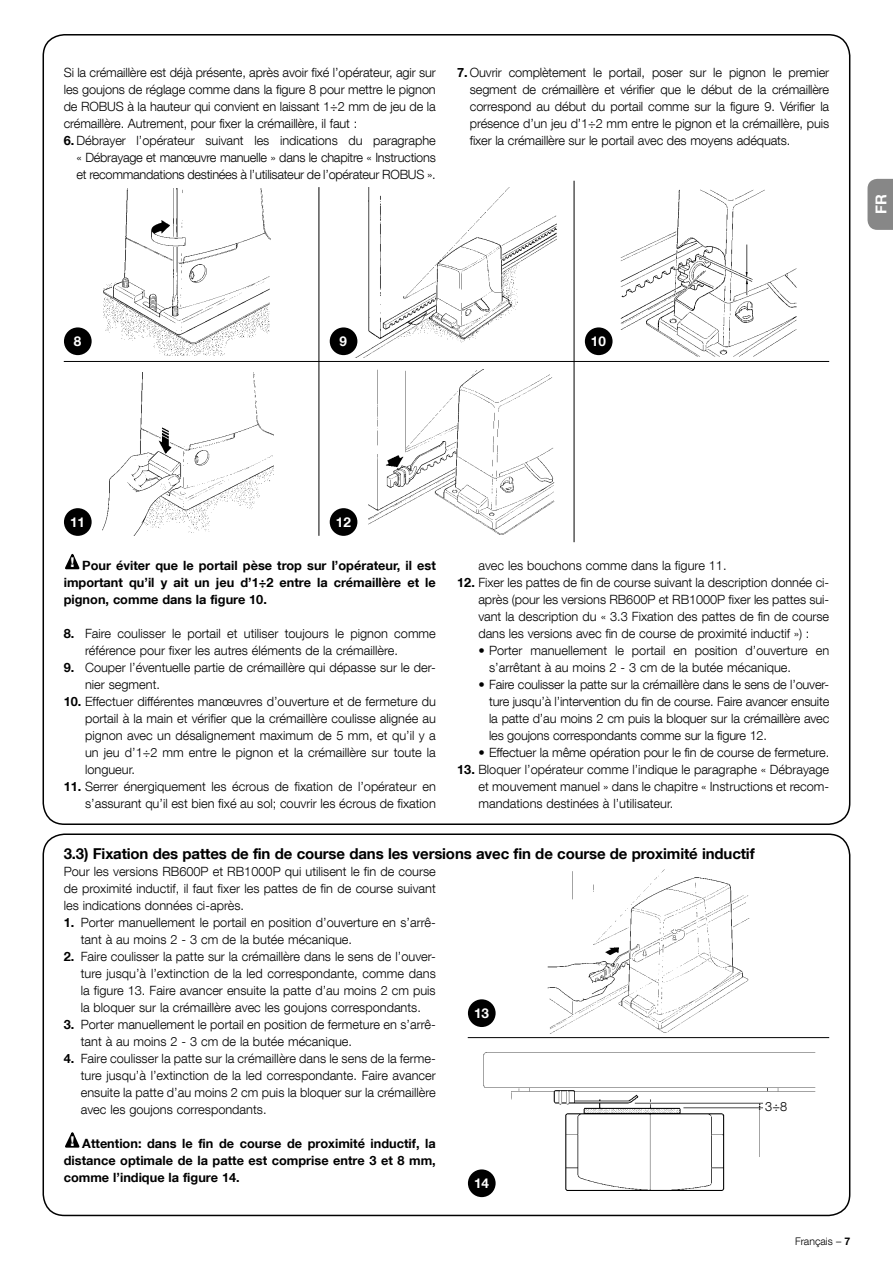
<style>
.page{position:relative;width:893px;height:1263px;background:#fff}
.page>*{position:absolute;margin:0;border:0;box-sizing:border-box;transform-origin:0 0}
.t1{font:700 15px "Helvetica Neue LT Com";letter-spacing:-.01em;color:#000}
.t2{font:700 15px "Helvetica Neue LT Com";color:#fff}
.t3{font:700 13.5px "Helvetica Neue LT Com";color:#fff}
.t4{font:300 12.75px/17px "Helvetica Neue LT Com";color:#000;text-align:justify}
.t5{font:700 12.75px/17px "Helvetica Neue LT Com";color:#000;text-align:justify}
.t6{font:300 10.5px "Helvetica Neue LT Com";color:#000}
.s1{font-weight:700}
</style>
<div class="page">
<svg style="left:867px;top:179px;width:26px;height:51px"></svg>
<div style="left:43px;top:833px;width:807px;height:383px;border:2px solid #000;border-radius:21px"></div>
<svg style="left:65px;top:553px;width:15px;height:17px"></svg>
<img style="left:103px;top:188px;width:168px;height:168px">
<img style="left:350px;top:187px;width:207px;height:170px">
<img style="left:620px;top:189px;width:177px;height:168px">
<hr style="left:319px;top:187px;width:1px;height:349px;background:#000">
<hr style="left:574px;top:181px;width:1px;height:361px;background:#000">
<div style="left:64px;top:327px;width:28px;height:28px;background:#000;border-radius:50%"></div>
<div style="left:330px;top:327px;width:27px;height:28px;background:#000;border-radius:50%"></div>
<div style="left:585px;top:327px;width:28px;height:28px;background:#000;border-radius:50%"></div>
<img style="left:102px;top:372px;width:172px;height:164px">
<div style="left:64px;top:508px;width:28px;height:28px;background:#000;border-radius:50%"></div>
<img style="left:368px;top:369px;width:187px;height:166px">
<div style="left:330px;top:508px;width:27px;height:28px;background:#000;border-radius:50%"></div>
<hr style="left:64px;top:361px;width:765px;height:1px;background:#000">
<svg style="left:65px;top:1132px;width:15px;height:16px"></svg>
<img style="left:548px;top:869px;width:201px;height:165px">
<img style="left:477px;top:1038px;width:343px;height:160px">
<hr style="left:468px;top:1037px;width:361px;height:1px;background:#000">
<div style="left:468px;top:999px;width:28px;height:28px;background:#000;border-radius:50%"></div>
<div style="left:468px;top:1169px;width:28px;height:28px;background:#000;border-radius:50%"></div>
<p class="t4" style="left:64px;top:63px;width:374px">Si la crémaillère est déjà présente, après avoir fixé l’opérateur, agir sur les goujons de réglage comme dans la figure 8 pour mettre le pignon de ROBUS à la hauteur qui convient en laissant 1÷2 mm de jeu de la crémaillère. Autrement, pour fixer la crémaillère, il faut :</p>
<p class="t4" style="left:77px;top:131px;width:361px;text-indent:-13px"><span class="s1">6.</span> Débrayer l’opérateur suivant les indications du paragraphe « Débrayage et manœuvre manuelle » dans le chapitre « Instructions et recommandations destinées à l’utilisateur de l’opérateur ROBUS ».</p>
<p class="t4" style="left:470px;top:63px;width:361px;text-indent:-13px"><span class="s1">7.</span> Ouvrir complètement le portail, poser sur le pignon le premier segment de crémaillère et vérifier que le début de la crémaillère correspond au début du portail comme sur la figure 9. Vérifier la présence d’un jeu d’1÷2 mm entre le pignon et la crémaillère, puis fixer la crémaillère sur le portail avec des moyens adéquats.</p>
<p class="t2" style="left:872px;top:214px;width:21px;rotate:-90deg">FR</p>
<p class="t3" style="left:74px;top:333px;width:9px">8</p>
<p class="t3" style="left:340px;top:333px;width:9px">9</p>
<p class="t3" style="left:591px;top:333px;width:17px">10</p>
<p class="t3" style="left:70px;top:514px;width:17px">11</p>
<p class="t3" style="left:336px;top:514px;width:17px">12</p>
<p class="t5" style="left:64px;top:556px;width:374px;text-indent:7px"><sup>!</sup> Pour éviter que le portail pèse trop sur l’opérateur, il est important qu’il y ait un jeu d’1÷2 entre la crémaillère et le pignon, comme dans la figure 10.</p>
<p class="t4" style="left:85px;top:625px;width:352px;text-indent:-21px"><span class="s1">8.</span> Faire coulisser le portail et utiliser toujours le pignon comme référence pour fixer les autres éléments de la crémaillère.</p>
<p class="t4" style="left:85px;top:659px;width:352px;text-indent:-21px"><span class="s1">9.</span> Couper l’éventuelle partie de crémaillère qui dépasse sur le der&shy;nier segment.</p>
<p class="t4" style="left:85px;top:693px;width:352px;text-indent:-21px"><span class="s1">10.</span> Effectuer différentes manœuvres d’ouverture et de fermeture du portail à la main et vérifier que la crémaillère coulisse alignée au pignon avec un désalignement maximum de 5 mm, et qu’il y a un jeu d’1÷2 mm entre le pignon et la crémaillère sur toute la longueur.</p>
<p class="t4" style="left:64px;top:778px;width:374px;text-align:right"><span class="s1">11.</span> Serrer énergiquement les écrous de fixation de l’opérateur en s’assurant qu’il est bien fixé au sol; couvrir les écrous de fixation</p>
<p class="t4" style="left:478px;top:557px;width:250px">avec les bouchons comme dans la figure 11.</p>
<p class="t4" style="left:478px;top:574px;width:352px;text-indent:-21px"><span class="s1">12.</span> Fixer les pattes de fin de course suivant la description donnée ci&shy;après (pour les versions RB600P et RB1000P fixer les pattes sui&shy;vant la description du « 3.3 Fixation des pattes de fin de course dans les versions avec fin de course de proximité inductif ») :</p>
<p class="t4" style="left:489px;top:642px;width:342px;text-indent:-11px">• Porter manuellement le portail en position d’ouverture en s’arrêtant à au moins 2 - 3 cm de la butée mécanique.</p>
<p class="t4" style="left:489px;top:676px;width:342px;text-indent:-11px">• Faire coulisser la patte sur la crémaillère dans le sens de l’ouver&shy;ture jusqu’à l’intervention du fin de course. Faire avancer ensuite la patte d’au moins 2 cm puis la bloquer sur la crémaillère avec les goujons correspondants comme sur la figure 12.</p>
<p class="t4" style="left:478px;top:744px;width:352px">• Effectuer la même opération pour le fin de course de fermeture.</p>
<p class="t4" style="left:478px;top:761px;width:352px;text-indent:-21px"><span class="s1">13.</span> Bloquer l’opérateur comme l’indique le paragraphe « Débrayage et mouvement manuel » dans le chapitre « Instructions et recom&shy;mandations destinées à l’utilisateur.</p>
<p class="t1" style="left:64px;top:844px;width:692px">3.3) Fixation des pattes de fin de course dans les versions avec fin de course de proximité inductif</p>
<p class="t4" style="left:64px;top:863px;width:374px">Pour les versions RB600P et RB1000P qui utilisent le fin de course de proximité inductif, il faut fixer les pattes de fin de course suivant les indications données ci-après.</p>
<p class="t4" style="left:81px;top:914px;width:357px;text-indent:-17px"><span class="s1">1.</span> Porter manuellement le portail en position d’ouverture en s’arrê&shy;tant à au moins 2 - 3 cm de la butée mécanique.</p>
<p class="t4" style="left:81px;top:948px;width:357px;text-indent:-17px"><span class="s1">2.</span> Faire coulisser la patte sur la crémaillère dans le sens de l’ouver&shy;ture jusqu’à l’extinction de la led correspondante, comme dans la figure 13. Faire avancer ensuite la patte d’au moins 2 cm puis la bloquer sur la crémaillère avec les goujons correspondants.</p>
<p class="t4" style="left:81px;top:1016px;width:357px;text-indent:-17px"><span class="s1">3.</span> Porter manuellement le portail en position de fermeture en s’arrê&shy;tant à au moins 2 - 3 cm de la butée mécanique.</p>
<p class="t4" style="left:81px;top:1050px;width:357px;text-indent:-17px"><span class="s1">4.</span> Faire coulisser la patte sur la crémaillère dans le sens de la ferme&shy;ture jusqu’à l’extinction de la led correspondante. Faire avancer ensuite la patte d’au moins 2 cm puis la bloquer sur la crémaillère avec les goujons correspondants.</p>
<p class="t5" style="left:64px;top:1135px;width:374px;text-indent:7px"><sup>!</sup> Attention: dans le fin de course de proximité inductif, la distance optimale de la patte est comprise entre 3 et 8 mm, comme l’indique la figure 14.</p>
<p class="t3" style="left:474px;top:1005px;width:17px">13</p>
<p class="t3" style="left:474px;top:1175px;width:17px">14</p>
<p class="t4" style="left:765px;top:1097px;width:23px">3÷8</p>
<p class="t6" style="left:795px;top:1235px;width:57px">Français – <span class="s1">7</span></p>
</div>
